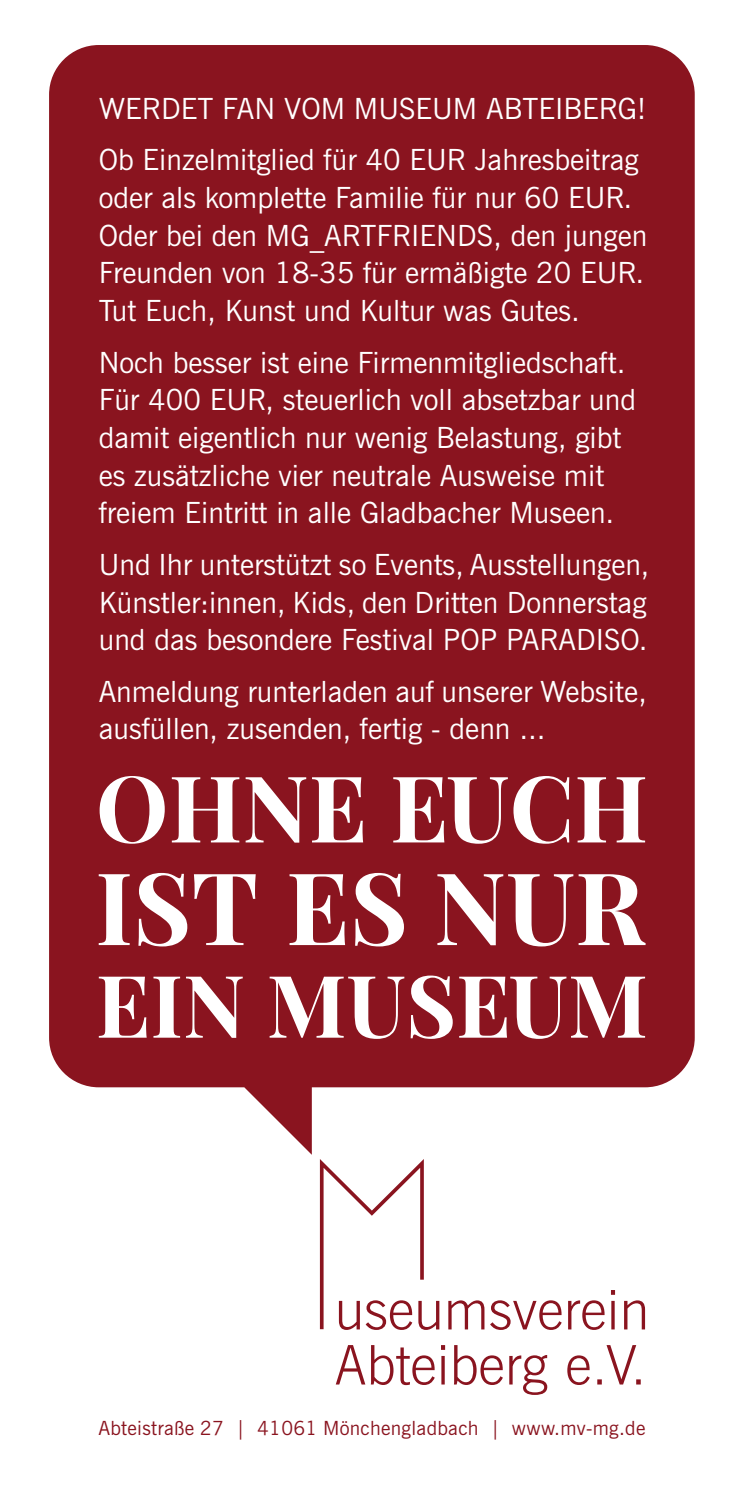
<style>
.page{position:relative;width:745px;height:1489px;background:#fff}
.page>*{position:absolute;margin:0;border:0;box-sizing:border-box;transform-origin:0 0}
.t1{font:100px "Neothic";color:#fff}
.t2{font:92px "Neothic";color:#fff}
.t3{font:86px "Neothic";color:#fff}
.t4{font:29.25px/37.8px "News Gothic BT";color:#fff}
.t5{font:19.5px "News Gothic BT";letter-spacing:.015em;color:#8a141f}
</style>
<div class="page">
<svg style="left:335px;top:1345px;width:305px;height:49px"></svg>
<svg style="left:320px;top:1159px;width:324px;height:170px"></svg>
<div style="left:49px;top:45px;width:645px;height:1109px;background:#8a141f"></div>
<p class="t4" style="left:99px;top:82px;width:548px;line-height:51.8px">WERDET FAN VOM MUSEUM ABTEIBERG!<br>Ob Einzelmitglied für 40 EUR Jahresbeitrag</p>
<p class="t4" style="left:99px;top:178px;width:549px">oder als komplette Familie für nur 60 EUR.<br>Oder bei den MG_ARTFRIENDS, den jungen Freunden von 18-35 für ermäßigte 20 EUR.<br>Tut Euch, Kunst und Kultur was Gutes.</p>
<p class="t4" style="left:99px;top:343px;width:538px">Noch besser ist eine Firmenmitgliedschaft.<br>Für 400 EUR, steuerlich voll absetzbar und damit eigentlich nur wenig Belastung, gibt es zusätzliche vier neutrale Ausweise mit freiem Eintritt in alle Gladbacher Museen.</p>
<p class="t4" style="left:99px;top:545px;width:552px;text-align:justify">Und Ihr unterstützt so Events, Ausstellungen, Künstler:innen, Kids, den Dritten Donnerstag und das besondere Festival POP PARADISO.</p>
<p class="t4" style="left:99px;top:672px;width:549px">Anmeldung runterladen auf unserer Website, ausfüllen, zusenden, fertig - denn ...</p>
<h2 class="t2" style="left:96px;top:755px;width:553px">OHNE EUCH</h2>
<h1 class="t1" style="left:95px;top:850px;width:550px">IST ES NUR</h1>
<h3 class="t3" style="left:96px;top:956px;width:553px">EIN MUSEUM</h3>
<p class="t5" style="left:98px;top:1415px;width:548px">Abteistraße 27 | 41061 Mönchengladbach | www.mv-mg.de</p>
</div>
